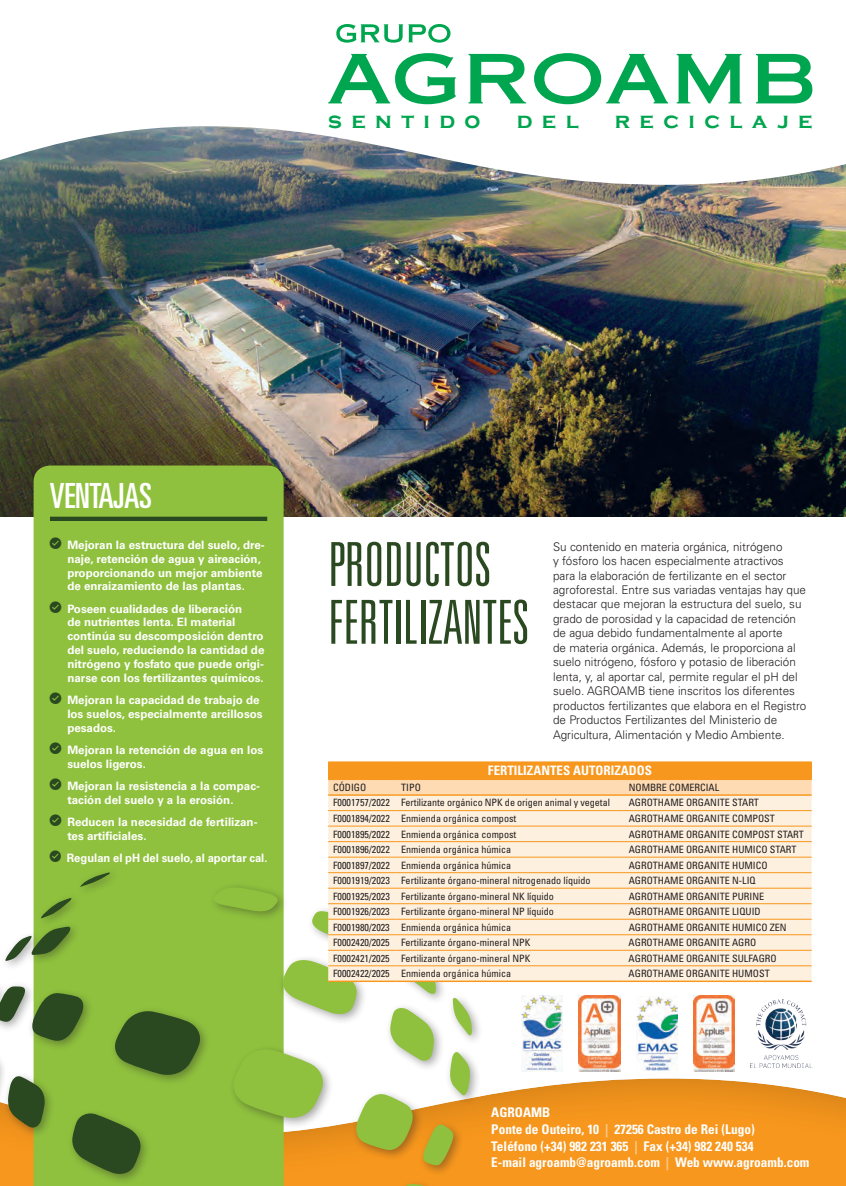
<style>
.page{position:relative;width:846px;height:1186px;background:#fff}
.page>*{position:absolute;margin:0;border:0;box-sizing:border-box;transform-origin:0 0}
.t1{font:300 ultra-condensed 60.75px/57.8px "Univers LT Std";letter-spacing:-.01em;color:#2a4920}
.t2{font:ultra-condensed 34.65px "Univers LT Std";letter-spacing:-.01em;color:#fff}
.t3{font:700 22.35px "Copperplate Gothic";letter-spacing:.42em;color:#00a54f}
.t4{font:700 condensed 13.35px/16.6px "Univers LT Std";color:#fff}
.t5{font:700 condensed 13.05px "Univers LT Std";color:#fff}
.t6{font:300 11.85px/14.4px "Univers LT Std";color:#231f20}
.t7{font:700 11.55px/13.8px "Univers LT Std";color:#fff}
.t8{font:condensed 10.05px "Univers LT Std";color:#231f20}
.s1{color:#fdc889}
</style>
<div class="page">
<img style="left:0;top:185px;width:845px;height:332px">
<svg style="left:0;top:30px;width:845px;height:155px"></svg>
<div style="left:0;top:1078px;width:845px;height:108px;background:#231f20;opacity:.25"></div>
<img style="left:578px;top:995px;width:42px;height:76px">
<img style="left:521px;top:995px;width:41px;height:76px">
<img style="left:636px;top:996px;width:41px;height:74px">
<img style="left:693px;top:995px;width:41px;height:76px">
<svg style="left:328px;top:53px;width:484px;height:51px"></svg>
<svg style="left:336px;top:24px;width:114px;height:19px"></svg>
<div style="left:34px;top:465px;width:249px;height:402px;background:#8fc13e"></div>
<div style="left:50px;top:516px;width:217px;height:5px;background:#2a4920"></div>
<div style="left:0;top:867px;width:483px;height:319px;background:#231f20;opacity:.4"></div>
<svg style="left:452px;top:996px;width:20px;height:41px"></svg>
<svg style="left:449px;top:1049px;width:21px;height:48px"></svg>
<svg style="left:398px;top:982px;width:38px;height:13px"></svg>
<svg style="left:311px;top:909px;width:17px;height:41px"></svg>
<svg style="left:389px;top:1006px;width:45px;height:56px"></svg>
<svg style="left:420px;top:1122px;width:35px;height:43px;background:#b5a72e"></svg>
<svg style="left:280px;top:959px;width:77px;height:56px;background:#a5cb68"></svg>
<svg style="left:211px;top:887px;width:68px;height:25px;background:#8aba3c"></svg>
<svg style="left:355px;top:1091px;width:58px;height:60px"></svg>
<svg style="left:382px;top:1183px;width:45px;height:3px"></svg>
<svg style="left:231px;top:1047px;width:94px;height:73px;background:#9cc658"></svg>
<svg style="left:0;top:872px;width:202px;height:303px;background:#88ac4a"></svg>
<div style="left:328px;top:762px;width:483px;height:17px;background:#f7971d"></div>
<div style="left:328px;top:780px;width:483px;height:14px;background:#fedbb3"></div>
<svg style="left:328px;top:795px;width:483px;height:185px;background:#fdeeda"></svg>
<hr style="left:328px;top:761px;width:68px;height:1px;background:#f7971d">
<hr style="left:396px;top:761px;width:227px;height:1px;background:#f7971d">
<hr style="left:623px;top:761px;width:188px;height:1px;background:#f7971d">
<hr style="left:328px;top:779px;width:68px;height:1px;background:#f7971d">
<hr style="left:396px;top:779px;width:227px;height:1px;background:#f7971d">
<hr style="left:623px;top:779px;width:188px;height:1px;background:#f7971d">
<hr style="left:328px;top:810px;width:68px;height:1px;background:#f7971d">
<hr style="left:396px;top:810px;width:227px;height:1px;background:#f7971d">
<hr style="left:623px;top:810px;width:188px;height:1px;background:#f7971d">
<hr style="left:328px;top:826px;width:68px;height:1px;background:#f7971d">
<hr style="left:396px;top:826px;width:227px;height:1px;background:#f7971d">
<hr style="left:623px;top:826px;width:188px;height:1px;background:#f7971d">
<hr style="left:328px;top:841px;width:68px;height:1px;background:#f7971d">
<hr style="left:396px;top:841px;width:227px;height:1px;background:#f7971d">
<hr style="left:623px;top:841px;width:188px;height:1px;background:#f7971d">
<hr style="left:328px;top:857px;width:68px;height:1px;background:#f7971d">
<hr style="left:396px;top:857px;width:227px;height:1px;background:#f7971d">
<hr style="left:623px;top:857px;width:188px;height:1px;background:#f7971d">
<hr style="left:328px;top:872px;width:68px;height:1px;background:#f7971d">
<hr style="left:396px;top:872px;width:227px;height:1px;background:#f7971d">
<hr style="left:623px;top:872px;width:188px;height:1px;background:#f7971d">
<hr style="left:328px;top:888px;width:68px;height:1px;background:#f7971d">
<hr style="left:396px;top:888px;width:227px;height:1px;background:#f7971d">
<hr style="left:623px;top:888px;width:188px;height:1px;background:#f7971d">
<hr style="left:328px;top:903px;width:68px;height:1px;background:#f7971d">
<hr style="left:396px;top:903px;width:227px;height:1px;background:#f7971d">
<hr style="left:623px;top:903px;width:188px;height:1px;background:#f7971d">
<hr style="left:328px;top:919px;width:68px;height:1px;background:#f7971d">
<hr style="left:396px;top:919px;width:227px;height:1px;background:#f7971d">
<hr style="left:623px;top:919px;width:188px;height:1px;background:#f7971d">
<hr style="left:328px;top:934px;width:68px;height:1px;background:#f7971d">
<hr style="left:396px;top:934px;width:227px;height:1px;background:#f7971d">
<hr style="left:623px;top:934px;width:188px;height:1px;background:#f7971d">
<hr style="left:328px;top:950px;width:68px;height:1px;background:#f7971d">
<hr style="left:396px;top:950px;width:227px;height:1px;background:#f7971d">
<hr style="left:623px;top:950px;width:188px;height:1px;background:#f7971d">
<hr style="left:328px;top:965px;width:68px;height:1px;background:#f7971d">
<hr style="left:396px;top:965px;width:227px;height:1px;background:#f7971d">
<hr style="left:623px;top:965px;width:188px;height:1px;background:#f7971d">
<hr style="left:328px;top:794px;width:68px;height:1px;background:#f7971d">
<hr style="left:396px;top:794px;width:227px;height:1px;background:#f7971d">
<hr style="left:623px;top:794px;width:188px;height:1px;background:#f7971d">
<hr style="left:328px;top:980px;width:68px;height:2px;background:#f7971d">
<hr style="left:396px;top:980px;width:227px;height:2px;background:#f7971d">
<hr style="left:623px;top:980px;width:188px;height:2px;background:#f7971d">
<img style="left:750px;top:1000px;width:61px;height:67px">
<svg style="left:50px;top:537px;width:12px;height:12px"></svg>
<svg style="left:50px;top:601px;width:12px;height:11px"></svg>
<svg style="left:50px;top:692px;width:12px;height:12px"></svg>
<svg style="left:50px;top:742px;width:12px;height:12px"></svg>
<svg style="left:50px;top:778px;width:12px;height:11px"></svg>
<svg style="left:50px;top:814px;width:12px;height:11px"></svg>
<svg style="left:50px;top:850px;width:11px;height:11px"></svg>
<h3 class="t3" style="left:328px;top:108px;width:154px">sentido</h3>
<h3 class="t3" style="left:516px;top:108px;width:63px">del</h3>
<h3 class="t3" style="left:614px;top:108px;width:199px">reciclaje</h3>
<h2 class="t2" style="left:50px;top:476px;width:104px">VENTAJAS</h2>
<p class="t7" style="left:67px;top:538px;width:199px">Mejoran la estructura del suelo, dre&shy;naje, retención de agua y aireación, proporcionando un mejor ambiente de enraizamiento de las plantas.</p>
<p class="t7" style="left:67px;top:601px;width:198px">Poseen cualidades de liberación<br>de nutrientes lenta. El material continúa su descomposición dentro del suelo, reduciendo la cantidad de nitrógeno y fosfato que puede origi&shy;narse con los fertilizantes químicos.</p>
<p class="t7" style="left:67px;top:693px;width:197px">Mejoran la capacidad de trabajo de los suelos, especialmente arcillosos pesados.</p>
<p class="t7" style="left:67px;top:743px;width:197px">Mejoran la retención de agua en los suelos ligeros.</p>
<p class="t7" style="left:67px;top:779px;width:194px">Mejoran la resistencia a la compac&shy;tación del suelo y a la erosión.</p>
<p class="t7" style="left:67px;top:815px;width:192px">Reducen la necesidad de fertilizan&shy;tes artificiales.</p>
<p class="t7" style="left:67px;top:850px;width:202px">Regulan el pH del suelo, al aportar cal.</p>
<h1 class="t1" style="left:328px;top:535px;width:202px">PRODUCTOS<br>FERTILIZANTES</h1>
<p class="t6" style="left:553px;top:539px;width:255px">Su contenido en materia orgánica, nitrógeno<br>y fósforo los hacen especialmente atractivos para la elaboración de fertilizante en el sector agroforestal. Entre sus variadas ventajas hay que destacar que mejoran la estructura del suelo, su grado de porosidad y la capacidad de retención de agua debido fundamentalmente al aporte<br>de materia orgánica. Además, le proporciona al suelo nitrógeno, fósforo y potasio de liberación lenta, y, al aportar cal, permite regular el pH del suelo. AGROAMB tiene inscritos los diferentes productos fertilizantes que elabora en el Registro de Productos Fertilizantes del Ministerio de Agricultura, Alimentación y Medio Ambiente.</p>
<p class="t5" style="left:488px;top:762px;width:166px">FERTILIZANTES AUTORIZADOS</p>
<p class="t8" style="left:333px;top:781px;width:35px">CÓDIGO</p>
<p class="t8" style="left:401px;top:781px;width:21px">TIPO</p>
<p class="t8" style="left:628px;top:781px;width:92px">NOMBRE COMERCIAL</p>
<p class="t8" style="left:333px;top:796px;width:278px">F0001757/2022 Fertilizante orgánico NPK de origen animal y vegetal</p>
<p class="t8" style="left:628px;top:796px;width:132px">AGROTHAME ORGANITE START</p>
<p class="t8" style="left:333px;top:812px;width:185px">F0001894/2022 Enmienda orgánica compost</p>
<p class="t8" style="left:628px;top:812px;width:148px">AGROTHAME ORGANITE COMPOST</p>
<p class="t8" style="left:333px;top:827px;width:185px">F0001895/2022 Enmienda orgánica compost</p>
<p class="t8" style="left:628px;top:827px;width:177px">AGROTHAME ORGANITE COMPOST START</p>
<p class="t8" style="left:333px;top:843px;width:180px">F0001896/2022 Enmienda orgánica húmica</p>
<p class="t8" style="left:628px;top:843px;width:169px">AGROTHAME ORGANITE HUMICO START</p>
<p class="t8" style="left:333px;top:858px;width:180px">F0001897/2022 Enmienda orgánica húmica</p>
<p class="t8" style="left:628px;top:858px;width:140px">AGROTHAME ORGANITE HUMICO</p>
<p class="t8" style="left:333px;top:874px;width:259px">F0001919/2023 Fertilizante órgano-mineral nitrogenado líquido</p>
<p class="t8" style="left:628px;top:874px;width:128px">AGROTHAME ORGANITE N-LIQ</p>
<p class="t8" style="left:333px;top:889px;width:222px">F0001925/2023 Fertilizante órgano-mineral NK líquido</p>
<p class="t8" style="left:628px;top:889px;width:137px">AGROTHAME ORGANITE PURINE</p>
<p class="t8" style="left:333px;top:905px;width:222px">F0001926/2023 Fertilizante órgano-mineral NP líquido</p>
<p class="t8" style="left:628px;top:905px;width:134px">AGROTHAME ORGANITE LIQUID</p>
<p class="t8" style="left:333px;top:920px;width:180px">F0001980/2023 Enmienda orgánica húmica</p>
<p class="t8" style="left:628px;top:920px;width:159px">AGROTHAME ORGANITE HUMICO ZEN</p>
<p class="t8" style="left:333px;top:936px;width:199px">F0002420/2025 Fertilizante órgano-mineral NPK</p>
<p class="t8" style="left:628px;top:936px;width:129px">AGROTHAME ORGANITE AGRO</p>
<p class="t8" style="left:333px;top:951px;width:199px">F0002421/2025 Fertilizante órgano-mineral NPK</p>
<p class="t8" style="left:628px;top:951px;width:149px">AGROTHAME ORGANITE SULFAGRO</p>
<p class="t8" style="left:333px;top:967px;width:180px">F0002422/2025 Enmienda orgánica húmica</p>
<p class="t8" style="left:628px;top:967px;width:143px">AGROTHAME ORGANITE HUMOST</p>
<h3 class="t4" style="left:491px;top:1104px;width:320px">AGROAMB<br>Ponte de Outeiro, 10 <span class="s1">|</span> 27256 Castro de Rei (Lugo)<br>Teléfono (+34) 982 231 365 <span class="s1">|</span> Fax (+34) 982 240 534<br>E-mail agroamb@agroamb.com <span class="s1">|</span> Web www.agroamb.com</h3>
</div>
